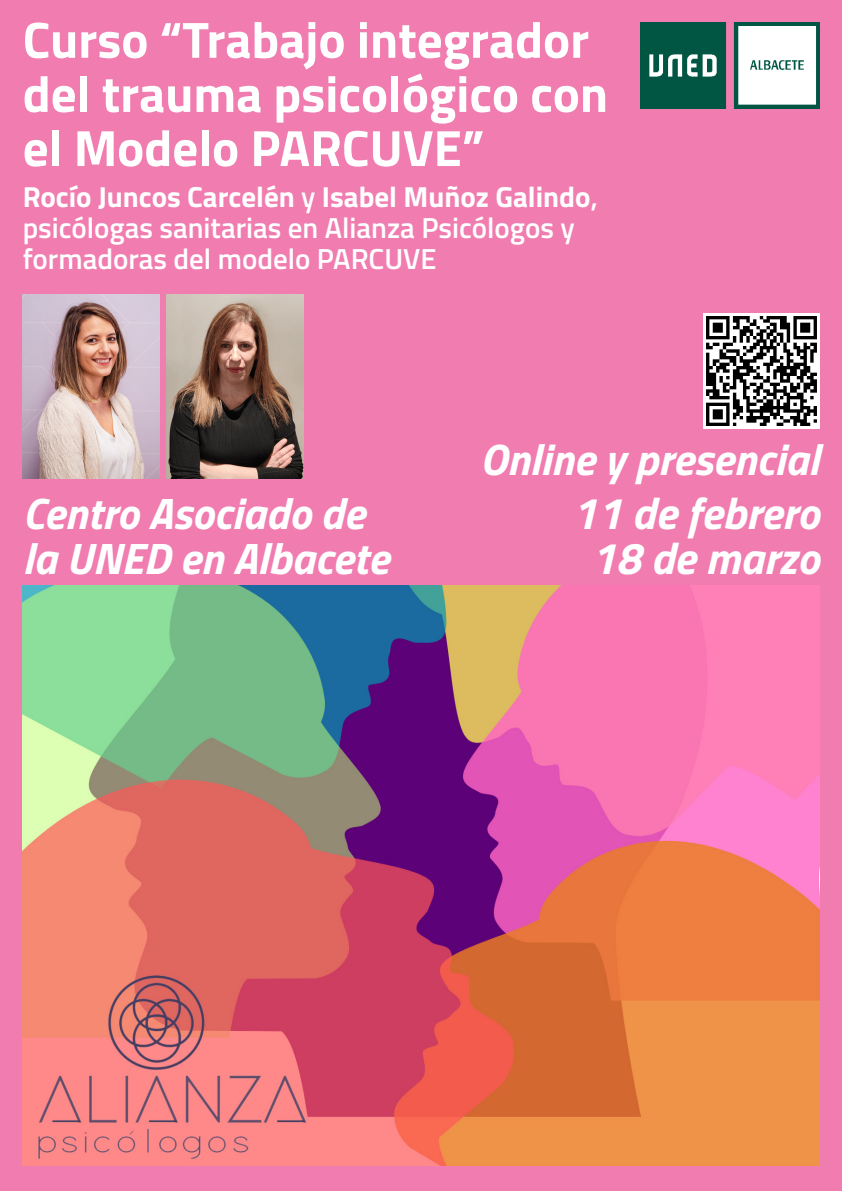
<style>
.page{position:relative;width:842px;height:1191px;background:#f07cb0}
.page>*{position:absolute;margin:0;border:0;box-sizing:border-box;transform-origin:0 0}
.t1{font:700 51px/54.1px "Titillium Web";color:#fff}
.t2{font:italic 700 44.7px "Titillium Web";color:#fff}
.t3{font:italic 700 44.1px/45.2px "Titillium Web";color:#fff}
.t4{font:600 29px/31px "Titillium Web";color:#fff}
.s1{font-weight:700}
</style>
<div class="page">
<img style="left:641px;top:23px;width:178px;height:85px">
<img style="left:23px;top:585px;width:796px;height:581px">
<img style="left:704px;top:313px;width:115px;height:116px">
<img style="left:23px;top:295px;width:137px;height:183px">
<img style="left:166px;top:295px;width:137px;height:183px">
<p class="t1" style="left:23px;top:10px;width:587px">Curso “Trabajo integrador del trauma psicológico con el Modelo PARCUVE”</p>
<p class="t4" style="left:23px;top:180px;width:577px"><span class="s1">Rocío Juncos Carcelén</span> y <span class="s1">Isabel Muñoz Galindo</span>, psicólogas sanitarias en Alianza Psicólogos y formadoras del modelo PARCUVE</p>
<p class="t3" style="left:23px;top:488px;width:368px">Centro Asociado de la UNED en Albacete</p>
<p class="t3" style="left:480px;top:434px;width:341px">Online y presencial</p>
<p class="t2" style="left:572px;top:478px;width:249px">11 de febrero</p>
<p class="t2" style="left:591px;top:523px;width:230px">18 de marzo</p>
</div>
